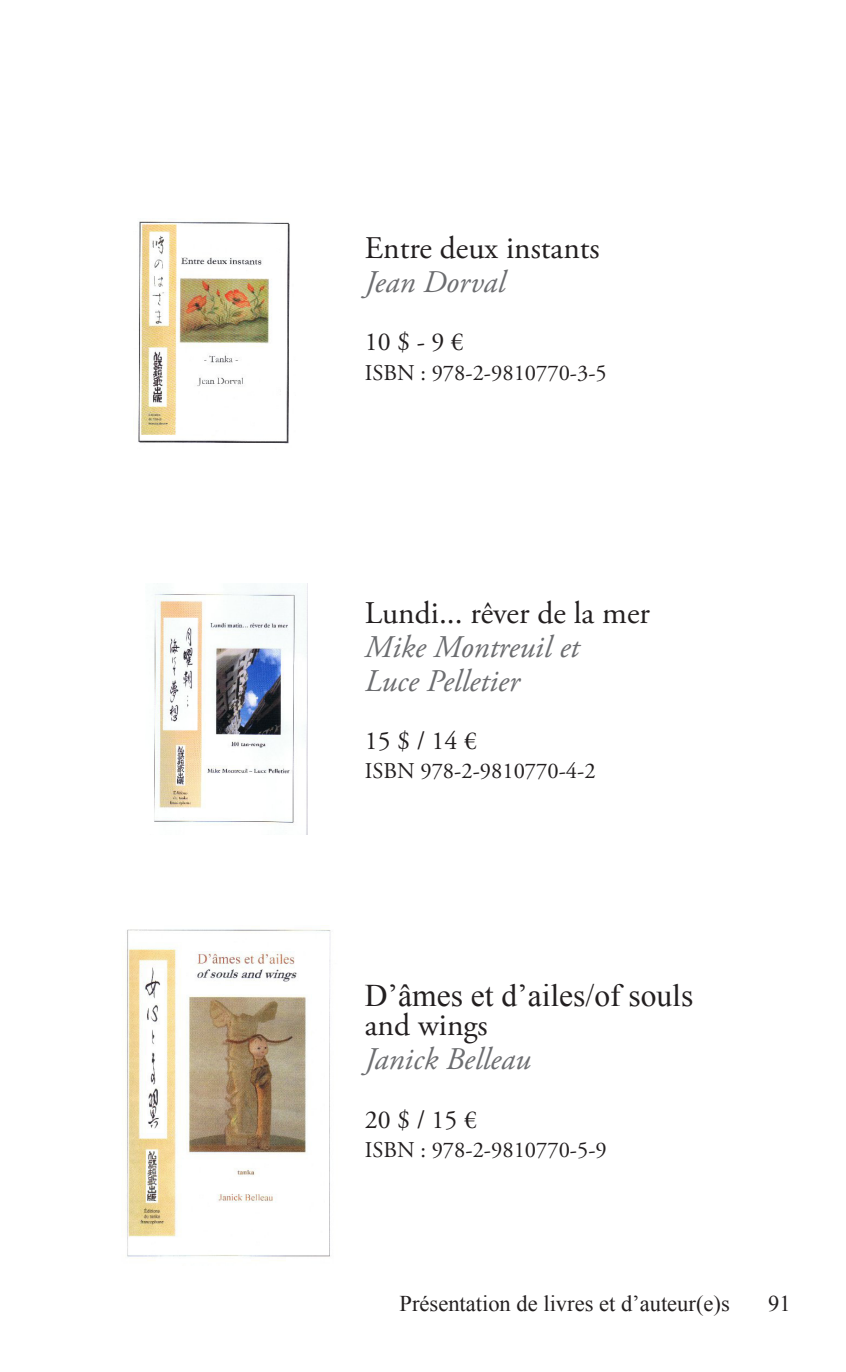
<style>
.page{position:relative;width:846px;height:1372px;background:#fff}
.page>*{position:absolute;margin:0;border:0;box-sizing:border-box;transform-origin:0 0}
.TITRE{font:italic 31.5px/33.8px "Adobe Garamond Pro";color:#6c6d70}
.TITRE-2{font:31.5px/29.2px "Times New Roman";color:#231f20}
.TITRE-3{font:31.5px "Adobe Garamond Pro";color:#231f20}
.AUTEUR{font:italic 31.5px "Adobe Garamond Pro";color:#6c6d70}
.TEXTE{font:25.88px "Adobe Garamond Pro";color:#231f20}
.TEXTE-2{font:22.5px "Adobe Garamond Pro";color:#231f20}
.t1{font:22.5px "Times New Roman";color:#231f20}
.s1{font-style:normal;color:#231f20}
.s2{font-family:"Adobe Garamond Pro"}
</style>
<div class="page">
<img style="left:138px;top:221px;width:152px;height:223px">
<img style="left:154px;top:592px;width:153px;height:242px">
<img style="left:127px;top:929px;width:204px;height:330px">
<p class="TITRE-3" style="left:364px;top:229px;width:236px">Entre deux instants</p>
<p class="AUTEUR" style="left:364px;top:263px;width:142px">Jean Dorval</p>
<p class="TEXTE" style="left:364px;top:326px;width:100px">10 $ - 9 €</p>
<p class="TEXTE-2" style="left:364px;top:359px;width:243px">ISBN : 978-2-9810770-3-5</p>
<p class="TITRE" style="left:364px;top:597px;width:286px"><span class="s1">Lundi... rêver de la mer<br></span>Mike Montreuil et<br>Luce Pelletier</p>
<p class="TEXTE" style="left:364px;top:725px;width:113px">15 $ / 14 €</p>
<p class="TEXTE-2" style="left:364px;top:757px;width:232px">ISBN 978-2-9810770-4-2</p>
<p class="TITRE-2" style="left:364px;top:980px;width:330px">D’âmes et d’ailes/of souls <span class="s2">and wings</span></p>
<p class="TITRE" style="left:364px;top:1042px;width:167px">Janick Belleau</p>
<p class="TEXTE" style="left:364px;top:1103px;width:113px">20 $ / 15 €</p>
<p class="TEXTE-2" style="left:364px;top:1136px;width:243px">ISBN : 978-2-9810770-5-9</p>
<p class="t1" style="left:399px;top:1288px;width:331px">Présentation de livres et d’auteur(e)s</p>
<p class="t1" style="left:767px;top:1288px;width:24px">91</p>
</div>
